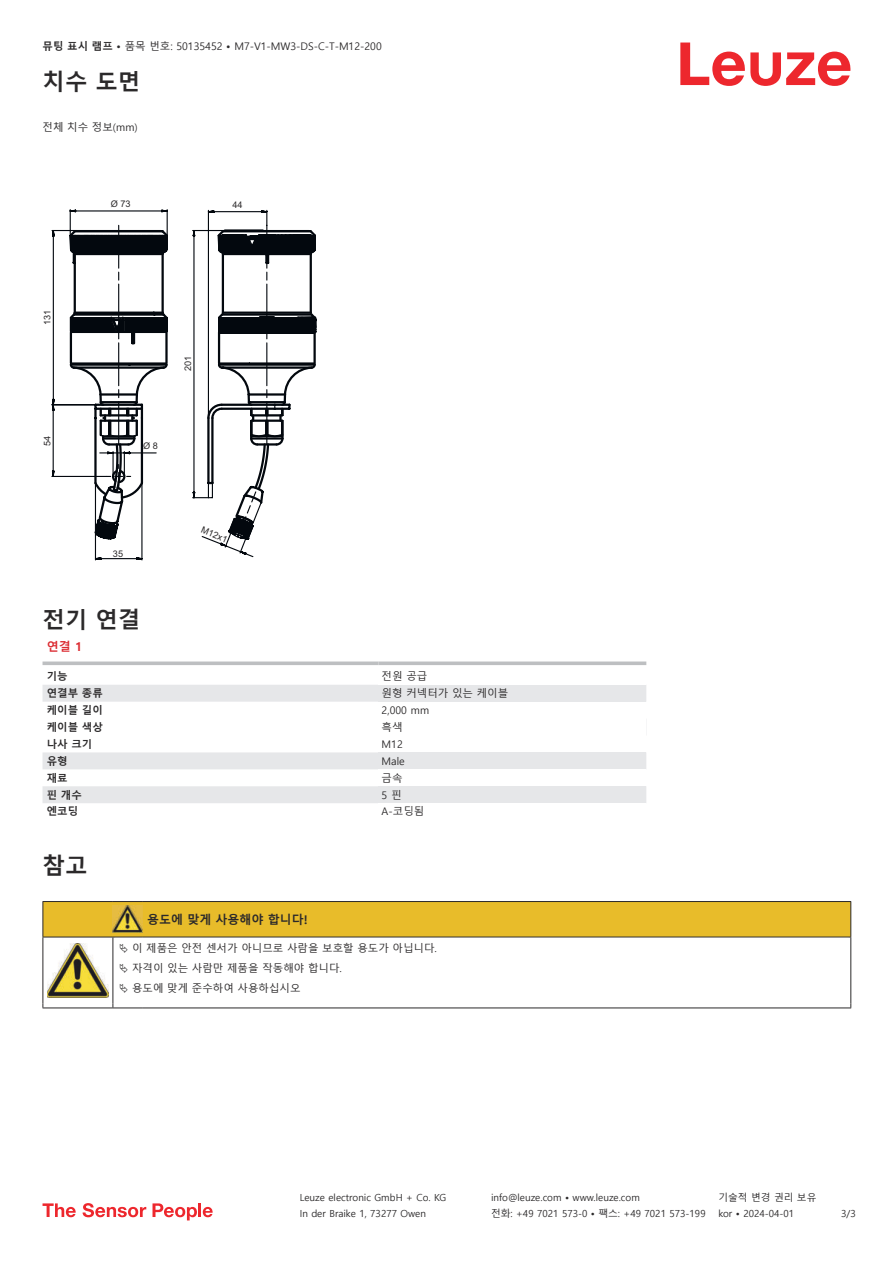
<style>
.page{position:relative;width:893px;height:1263px;background:#fff}
.page>*{position:absolute;margin:0;border:0;box-sizing:border-box;transform-origin:0 0}
.t1{font:700 22.5px "Malgun Gothic";color:#2b292a}
.t2{font:700 12px "Malgun Gothic";color:#2b292a}
.t3{font:700 12px "Malgun Gothic";color:#db2a30}
.t4{font:10.5px/20.2px "Malgun Gothic";color:#2b292a}
.t5{font:700 10.5px "Malgun Gothic";color:#2b292a}
.t6{font:9.75px "Malgun Gothic";color:#2b292a}
.t7{font:9.15px "Arial";color:#2b292a}
.s1{font-weight:700}
</style>
<div class="page">
<svg style="left:680px;top:43px;width:170px;height:43px"></svg>
<svg style="left:43px;top:685px;width:335px;height:118px"></svg>
<svg style="left:43px;top:661px;width:335px;height:4px"></svg>
<svg style="left:378px;top:661px;width:268px;height:4px"></svg>
<div style="left:378px;top:685px;width:268px;height:17px;background:#e6e7e9"></div>
<div style="left:378px;top:752px;width:268px;height:17px;background:#e6e7e9"></div>
<div style="left:378px;top:786px;width:268px;height:17px;background:#e6e7e9"></div>
<svg style="left:43px;top:1203px;width:33px;height:14px"></svg>
<svg style="left:83px;top:1203px;width:63px;height:14px"></svg>
<svg style="left:153px;top:1203px;width:44px;height:17px"></svg>
<hr style="left:198px;top:1203px;width:3px;height:14px;background:#ed272d">
<svg style="left:203px;top:1207px;width:10px;height:10px"></svg>
<svg style="left:268px;top:230px;width:49px;height:227px"></svg>
<svg style="left:51px;top:209px;width:217px;height:351px"></svg>
<hr style="left:43px;top:1007px;width:70px;height:1px;background:#2b292a">
<hr style="left:113px;top:1007px;width:30px;height:1px;background:#2b292a">
<hr style="left:143px;top:1007px;width:708px;height:1px;background:#2b292a">
<svg style="left:43px;top:901px;width:808px;height:106px"></svg>
<p class="t4" style="left:43px;top:37px;width:341px"><span class="s1">뮤팅 표시 램프 •</span> 품목 번호: 50135452 <span class="s1">•</span> M7-V1-MW3-DS-C-T-M12-200</p>
<h1 class="t1" style="left:43px;top:69px;width:99px">치수 도면</h1>
<p class="t4" style="left:43px;top:117px;width:97px">전체 치수 정보(mm)</p>
<p class="t7" style="left:42px;top:325px;width:17px;rotate:-90deg">131</p>
<p class="t7" style="left:42px;top:446px;width:12px;rotate:-90deg">54</p>
<p class="t7" style="left:111px;top:199px;width:21px">Ø 73</p>
<p class="t7" style="left:232px;top:199px;width:12px">44</p>
<p class="t7" style="left:183px;top:371px;width:17px;rotate:-90deg">201</p>
<p class="t7" style="left:143px;top:441px;width:16px">Ø 8</p>
<p class="t7" style="left:113px;top:548px;width:12px">35</p>
<p class="t7" style="left:204px;top:524px;width:29px;rotate:23deg">M12x1</p>
<h1 class="t1" style="left:43px;top:606px;width:99px">전기 연결</h1>
<p class="t3" style="left:47px;top:639px;width:37px">연결 1</p>
<p class="t5" style="left:47px;top:670px;width:22px">기능</p>
<p class="t4" style="left:382px;top:666px;width:47px">전원 공급</p>
<p class="t5" style="left:47px;top:687px;width:58px">연결부 종류</p>
<p class="t4" style="left:382px;top:683px;width:128px">원형 커넥터가 있는 케이블</p>
<p class="t5" style="left:47px;top:704px;width:58px">케이블 길이</p>
<p class="t4" style="left:382px;top:700px;width:49px">2,000 mm</p>
<p class="t5" style="left:47px;top:721px;width:58px">케이블 색상</p>
<p class="t4" style="left:382px;top:717px;width:22px">흑색</p>
<p class="t5" style="left:47px;top:738px;width:47px">나사 크기</p>
<p class="t4" style="left:382px;top:734px;width:23px">M12</p>
<p class="t5" style="left:47px;top:755px;width:22px">유형</p>
<p class="t4" style="left:382px;top:751px;width:25px">Male</p>
<p class="t5" style="left:47px;top:771px;width:22px">재료</p>
<p class="t4" style="left:382px;top:768px;width:22px">금속</p>
<p class="t5" style="left:47px;top:788px;width:37px">핀 개수</p>
<p class="t4" style="left:382px;top:785px;width:21px">5 핀</p>
<p class="t5" style="left:47px;top:805px;width:33px">엔코딩</p>
<p class="t4" style="left:382px;top:802px;width:44px">A-코딩됨</p>
<h1 class="t1" style="left:43px;top:853px;width:46px">참고</h1>
<p class="t2" style="left:147px;top:913px;width:162px">용도에 맞게 사용해야 합니다!</p>
<p class="t4" style="left:132px;top:938px;width:306px">이 제품은 안전 센서가 아니므로 사람을 보호할 용도가 아닙니다. 자격이 있는 사람만 제품을 작동해야 합니다.<br>용도에 맞게 준수하여 사용하십시오</p>
<p class="t6" style="left:300px;top:1192px;width:148px">Leuze electronic GmbH + Co. KG</p>
<p class="t6" style="left:491px;top:1192px;width:150px">info@leuze.com • www.leuze.com</p>
<p class="t6" style="left:718px;top:1192px;width:100px">기술적 변경 권리 보유</p>
<p class="t6" style="left:300px;top:1208px;width:128px">In der Braike 1, 73277 Owen</p>
<p class="t6" style="left:491px;top:1208px;width:216px">전화: +49 7021 573-0 • 팩스: +49 7021 573-199</p>
<p class="t6" style="left:718px;top:1208px;width:77px">kor • 2024-04-01</p>
<p class="t6" style="left:841px;top:1208px;width:16px">3/3</p>
</div>
